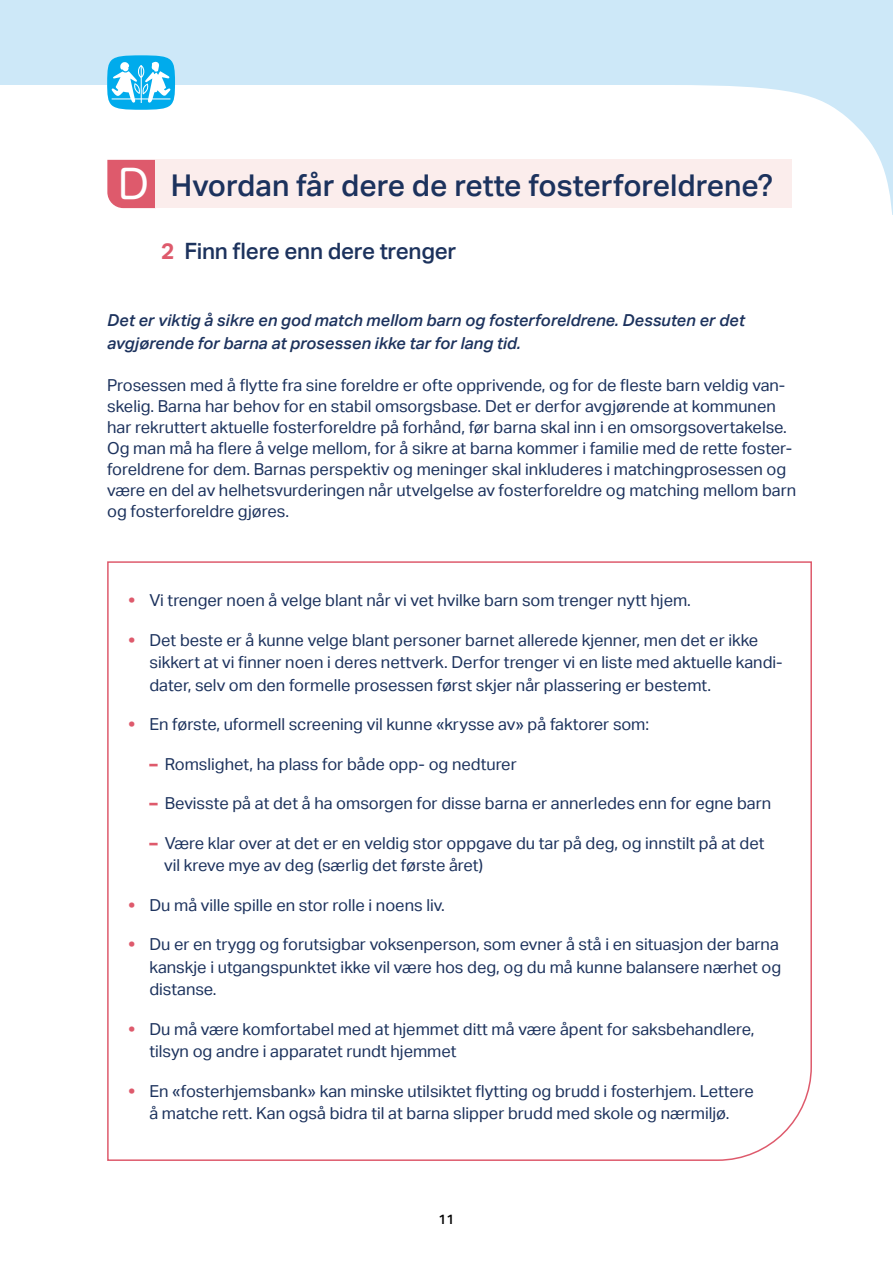
<style>
.page{position:relative;width:893px;height:1263px;background:#fff}
.page>*{position:absolute;margin:0;border:0;box-sizing:border-box;transform-origin:0 0}
.t1{font:500 30px "Aktiv Grotesk";color:#1c325d}
.t2{font:500 22.5px "Aktiv Grotesk";letter-spacing:-.01em;color:#1c325d}
.t3{font:16.5px/22.5px "Aktiv Grotesk";color:#1c325d}
.t4{font:italic 500 16.5px/22.5px "Aktiv Grotesk";color:#1c325d}
.t5{font:500 13.5px "Aktiv Grotesk";color:#000}
.s1{font-family:"Hira Maru Pro N W4";font-weight:400;font-size:40.5px;color:#fff}
.s2{font-weight:700;color:#de5a6c}
.s3{font-weight:800;color:#de5a6c}
</style>
<div class="page">
<div style="left:0;top:0;width:893px;height:215px;background:#cde8f8"></div>
<div style="left:0;top:85px;width:892px;height:130px;background:#fff"></div>
<svg style="left:107px;top:55px;width:68px;height:55px"></svg>
<div style="left:107px;top:160px;width:49px;height:48px;background:#de5a6c"></div>
<svg style="left:107px;top:561px;width:705px;height:600px"></svg>
<div style="left:156px;top:160px;width:636px;height:48px;background:#fbedec"></div>
<h1 class="t1" style="left:118px;top:168px;width:657px"><span class="s1">D</span> Hvordan får dere de rette fosterforeldrene?</h1>
<h2 class="t2" style="left:161px;top:238px;width:297px"><span class="s2">2</span> Finn flere enn dere trenger</h2>
<p class="t4" style="left:107px;top:309px;width:639px">Det er viktig å sikre en god match mellom barn og fosterforeldrene. Dessuten er det avgjørende for barna at prosessen ikke tar for lang tid.</p>
<p class="t3" style="left:107px;top:374px;width:690px;line-height:21px">Prosessen med å flytte fra sine foreldre er ofte opprivende, og for de fleste barn veldig van&shy;skelig. Barna har behov for en stabil omsorgsbase. Det er derfor avgjørende at kommunen har rekruttert aktuelle fosterforeldre på forhånd, før barna skal inn i en omsorgsovertakelse.<br>Og man må ha flere å velge mellom, for å sikre at barna kommer i familie med de rette foster&shy;foreldrene for dem. Barnas perspektiv og meninger skal inkluderes i matchingprosessen og være en del av helhetsvurderingen når utvelgelse av fosterforeldre og matching mellom barn og fosterforeldre gjøres.</p>
<p class="t3" style="left:128px;top:589px;width:564px"><span class="s3">•</span> Vi trenger noen å velge blant når vi vet hvilke barn som trenger nytt hjem.</p>
<p class="t3" style="left:149px;top:629px;width:635px;text-indent:-21px"><span class="s3">•</span> Det beste er å kunne velge blant personer barnet allerede kjenner, men det er ikke sikkert at vi finner noen i deres nettverk. Derfor trenger vi en liste med aktuelle kandi&shy;dater, selv om den formelle prosessen først skjer når plassering er bestemt.</p>
<p class="t3" style="left:128px;top:713px;width:522px"><span class="s3">•</span> En første, uformell screening vil kunne «krysse av» på faktorer som:</p>
<p class="t3" style="left:149px;top:753px;width:369px"><span class="s3">–</span> Romslighet, ha plass for både opp- og nedturer</p>
<p class="t3" style="left:149px;top:792px;width:623px"><span class="s3">–</span> Bevisste på at det å ha omsorgen for disse barna er annerledes enn for egne barn</p>
<p class="t3" style="left:164px;top:832px;width:602px;text-indent:-15px"><span class="s3">–</span> Være klar over at det er en veldig stor oppgave du tar på deg, og innstilt på at det vil kreve mye av deg (særlig det første året)</p>
<p class="t3" style="left:128px;top:894px;width:318px"><span class="s3">•</span> Du må ville spille en stor rolle i noens liv.</p>
<p class="t3" style="left:149px;top:933px;width:633px;text-indent:-21px"><span class="s3">•</span> Du er en trygg og forutsigbar voksenperson, som evner å stå i en situasjon der barna kanskje i utgangspunktet ikke vil være hos deg, og du må kunne balansere nærhet og distanse.</p>
<p class="t3" style="left:149px;top:1018px;width:606px;text-indent:-21px"><span class="s3">•</span> Du må være komfortabel med at hjemmet ditt må være åpent for saksbehandlere, tilsyn og andre i apparatet rundt hjemmet</p>
<p class="t3" style="left:128px;top:1080px;width:627px;text-align:center"><span class="s3">•</span> En «fosterhjemsbank» kan minske utilsiktet flytting og brudd i fosterhjem. Lettere å matche rett. Kan også bidra til at barna slipper brudd med skole og nærmiljø.</p>
<p class="t5" style="left:438px;top:1211px;width:17px">11</p>
</div>
